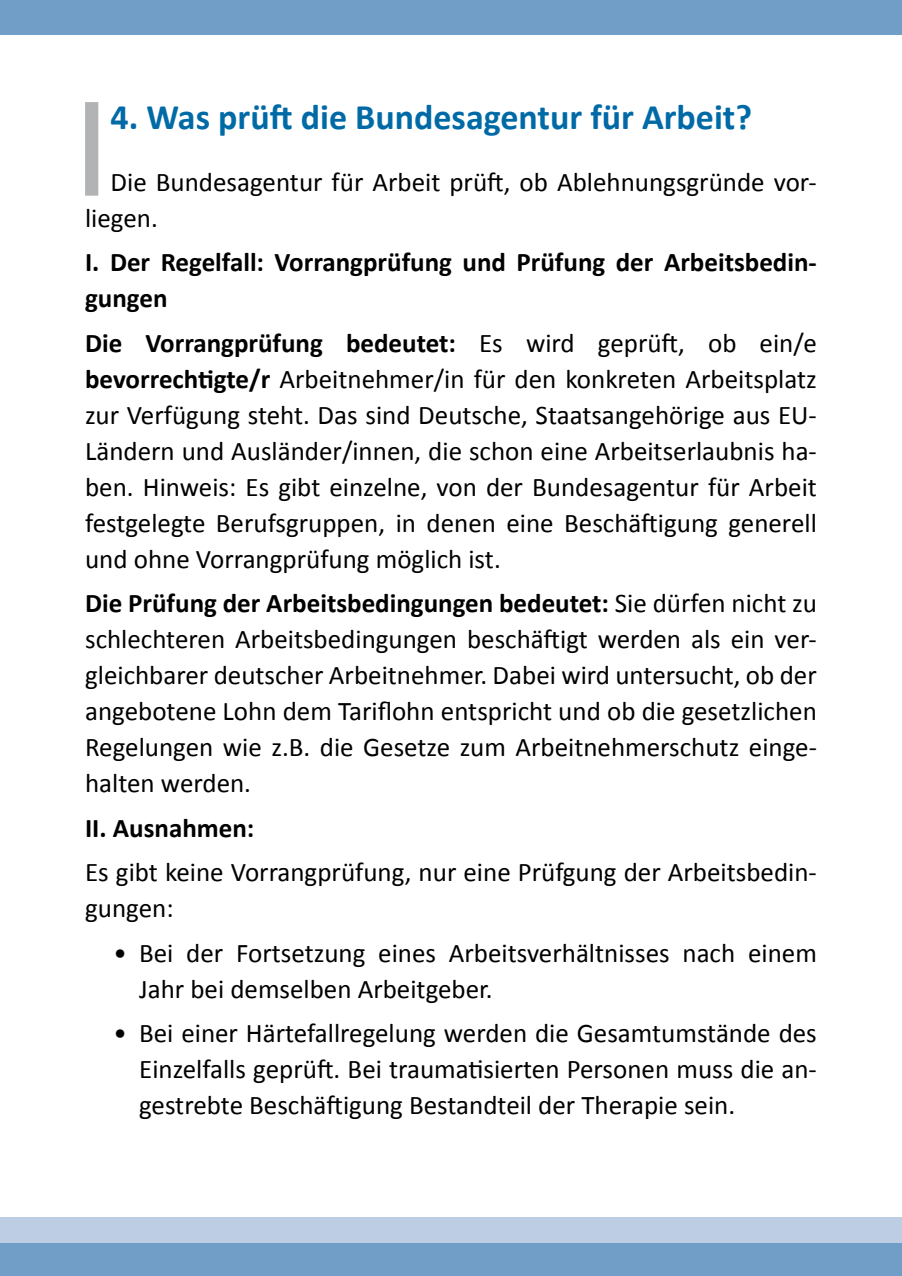
<style>
.page{position:relative;width:902px;height:1276px;background:#fff}
.page>*{position:absolute;margin:0;border:0;box-sizing:border-box;transform-origin:0 0}
.t1{font:700 36px "Calibri";color:#006aa7}
.t2{font:27px/36px "Calibri";color:#000}
.t3{font:700 27px/36px "Calibri";color:#000}
.s1{font-weight:700}
</style>
<div class="page">
<div style="left:0;top:0;width:901px;height:34px;background:#709ec7"></div>
<div style="left:0;top:1242px;width:901px;height:34px;background:#709ec7"></div>
<div style="left:0;top:1216px;width:901px;height:26px;background:#bdcde3"></div>
<div style="left:85px;top:102px;width:13px;height:94px;background:#b1b3b4"></div>
<h1 class="t1" style="left:111px;top:94px;width:643px">4. Was prüft die Bundesagentur für Arbeit?</h1>
<p class="t2" style="left:85px;top:164px;width:733px;text-indent:25px">Die Bundesagentur für Arbeit prüft, ob Ablehnungsgründe vor&shy;liegen.</p>
<p class="t3" style="left:85px;top:244px;width:733px">I. Der Regelfall: Vorrangprüfung und Prüfung der Arbeitsbedin&shy;gungen</p>
<p class="t2" style="left:85px;top:325px;width:733px;text-align:justify"><span class="s1">Die Vorrangprüfung bedeutet:</span> Es wird geprüft, ob ein/e <span class="s1">bevorrechtigte/r</span> Arbeitnehmer/in für den konkreten Arbeitsplatz zur Verfügung steht. Das sind Deutsche, Staatsangehörige aus EU-Ländern und Ausländer/innen, die schon eine Arbeitserlaubnis ha&shy;ben. Hinweis: Es gibt einzelne, von der Bundesagentur für Arbeit festgelegte Berufsgruppen, in denen eine Beschäftigung generell und ohne Vorrangprüfung möglich ist.</p>
<p class="t2" style="left:85px;top:585px;width:733px;text-align:justify"><span class="s1">Die Prüfung der Arbeitsbedingungen bedeutet:</span> Sie dürfen nicht zu schlechteren Arbeitsbedingungen beschäftigt werden als ein ver&shy;gleichbarer deutscher Arbeitnehmer. Dabei wird untersucht, ob der angebotene Lohn dem Tariflohn entspricht und ob die gesetzlichen Regelungen wie z.B. die Gesetze zum Arbeitnehmerschutz einge&shy;halten werden.</p>
<p class="t3" style="left:85px;top:809px;width:171px">II. Ausnahmen:</p>
<p class="t2" style="left:85px;top:854px;width:733px">Es gibt keine Vorrangprüfung, nur eine Prüfgung der Arbeitsbedin&shy;gungen:</p>
<p class="t2" style="left:139px;top:935px;width:679px;text-indent:-26px">• Bei der Fortsetzung eines Arbeitsverhältnisses nach einem<br>Jahr bei demselben Arbeitgeber.</p>
<p class="t2" style="left:139px;top:1015px;width:679px;text-align:justify;text-indent:-26px">• Bei einer Härtefallregelung werden die Gesamtumstände des Einzelfalls geprüft. Bei traumatisierten Personen muss die an&shy;gestrebte Beschäftigung Bestandteil der Therapie sein.</p>
</div>
